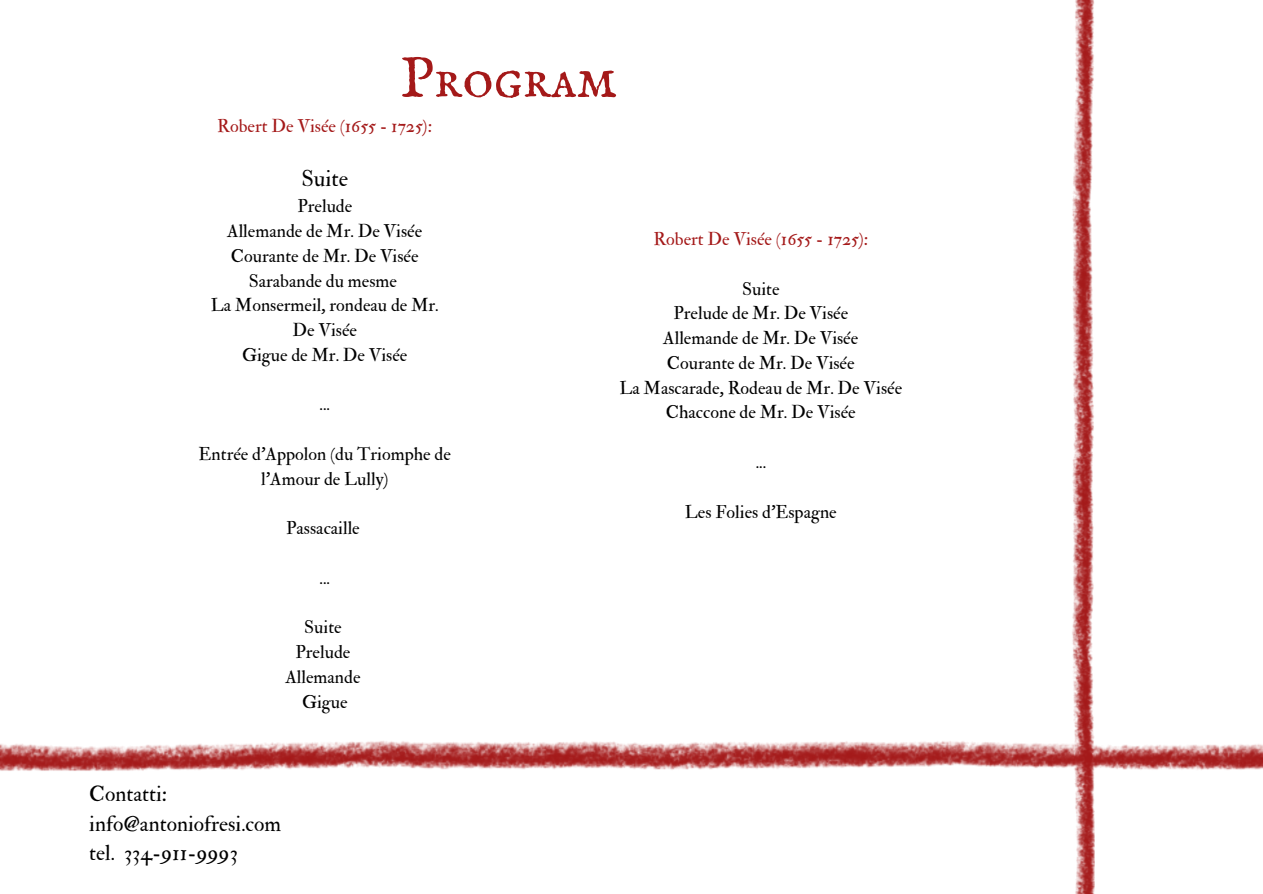
<style>
.page{position:relative;width:1263px;height:894px;background:#fff}
.page>*{position:absolute;margin:0;border:0;box-sizing:border-box;transform-origin:0 0}
.t1{font:58.5px "IM FELL English SC";color:#a41919}
.t2{font:22.5px "IM FELL Double Pica Roman";color:#000}
.t3{font:21.45px/29.2px "IM FELL Double Pica Roman";color:#000}
.t4{font:18px/24.8px "IM FELL Double Pica Roman";color:#000;text-align:center}
.t5{font:18px "IM FELL Double Pica Roman";color:#a41919}
</style>
<div class="page">
<svg style="left:1072px;top:0;width:23px;height:893px"></svg>
<svg style="left:0;top:739px;width:1263px;height:32px"></svg>
<p class="t1" style="left:400px;top:44px;width:218px">Program</p>
<p class="t5" style="left:217px;top:115px;width:216px">Robert De Visée (1655 - 1725):</p>
<h1 class="t2" style="left:301px;top:165px;width:48px">Suite</h1>
<p class="t4" style="left:297px;top:194px;width:56px">Prelude</p>
<p class="t4" style="left:227px;top:219px;width:196px">Allemande de Mr. De Visée</p>
<p class="t4" style="left:231px;top:244px;width:189px">Courante de Mr. De Visée</p>
<p class="t4" style="left:249px;top:268px;width:150px">Sarabande du mesme</p>
<p class="t4" style="left:211px;top:293px;width:230px">La Monsermeil, rondeau de Mr.<br>De Visée</p>
<p class="t4" style="left:242px;top:343px;width:167px">Gigue de Mr. De Visée</p>
<p class="t4" style="left:320px;top:392px;width:12px">...</p>
<p class="t4" style="left:199px;top:442px;width:254px">Entrée d’Appolon (du Triomphe de l’Amour de Lully)</p>
<p class="t4" style="left:286px;top:516px;width:75px">Passacaille</p>
<p class="t4" style="left:320px;top:565px;width:12px">...</p>
<p class="t4" style="left:304px;top:615px;width:39px">Suite</p>
<p class="t4" style="left:295px;top:640px;width:56px">Prelude</p>
<p class="t4" style="left:285px;top:664px;width:77px">Allemande</p>
<p class="t4" style="left:302px;top:689px;width:47px">Gigue</p>
<p class="t3" style="left:89px;top:779px;width:193px">Contatti: info@antoniofresi.com tel. 334-911-9993</p>
<p class="t5" style="left:653px;top:228px;width:216px">Robert De Visée (1655 - 1725):</p>
<p class="t4" style="left:742px;top:276px;width:39px">Suite</p>
<p class="t4" style="left:673px;top:301px;width:176px">Prelude de Mr. De Visée</p>
<p class="t4" style="left:663px;top:326px;width:196px">Allemande de Mr. De Visée</p>
<p class="t4" style="left:667px;top:351px;width:189px">Courante de Mr. De Visée</p>
<p class="t4" style="left:619px;top:375px;width:284px">La Mascarade, Rodeau de Mr. De Visée</p>
<p class="t4" style="left:666px;top:400px;width:191px">Chaccone de Mr. De Visée</p>
<p class="t4" style="left:756px;top:450px;width:12px">...</p>
<p class="t4" style="left:685px;top:499px;width:153px">Les Folies d’Espagne</p>
</div>
